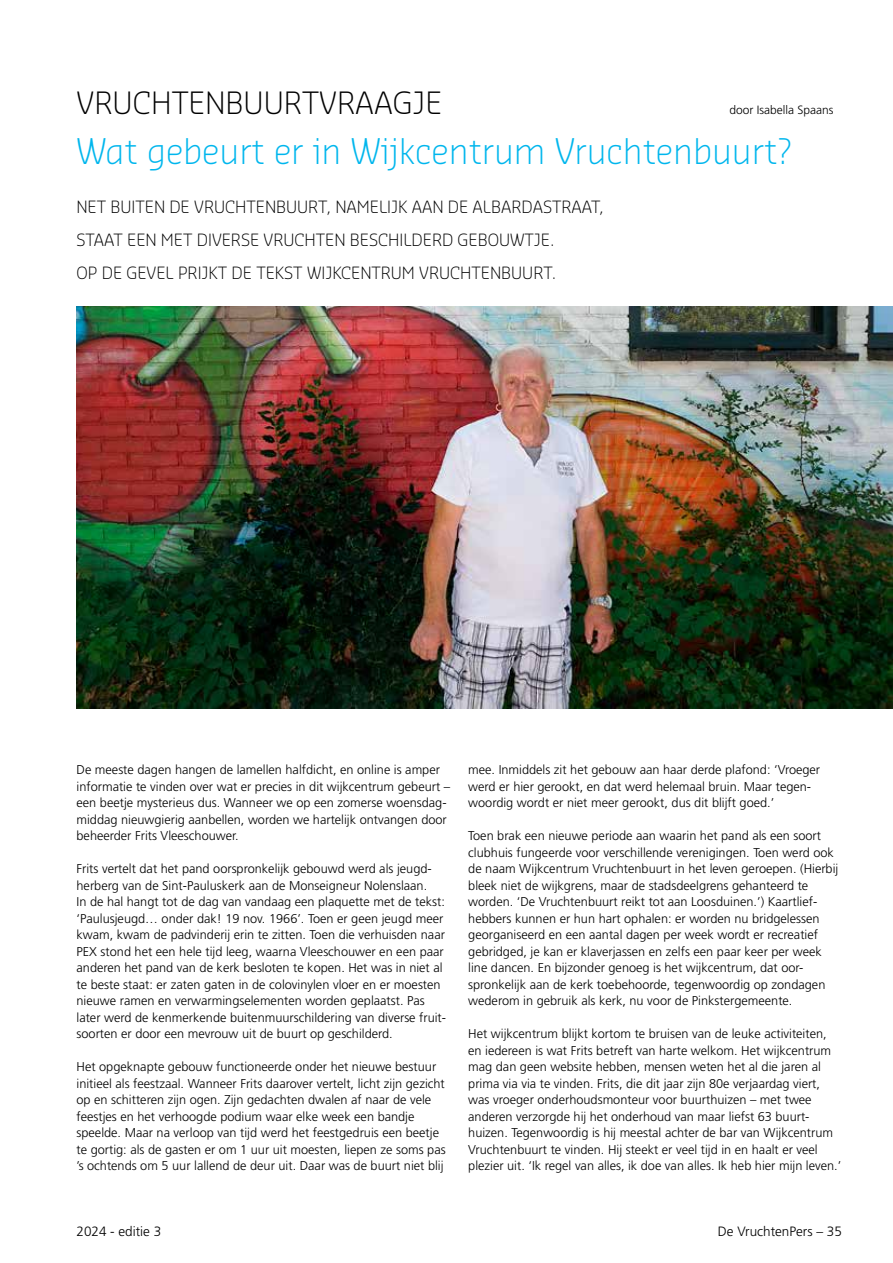
<style>
.page{position:relative;width:893px;height:1263px;background:#fff}
.page>*{position:absolute;margin:0;border:0;box-sizing:border-box;transform-origin:0 0}
.t1{font:300 34.5px "Sansa Std";color:#00b6ed}
.t2{font:300 30px "Sansa Std";color:#000}
.t3{font:300 16.5px/33px "Sansa Std";color:#000}
.t4{font:300 13.5px "Frutiger LT Std";color:#000}
.t5{font:300 12.75px/16.5px "Frutiger LT Std";color:#000}
.t6{font:300 12px "Frutiger LT Std";color:#000}
</style>
<div class="page">
<img style="left:77px;top:307px;width:816px;height:401px">
<h2 class="t2" style="left:77px;top:83px;width:367px">VRUCHTENBUURTVRAAGJE</h2>
<p class="t6" style="left:729px;top:103px;width:106px">door Isabella Spaans</p>
<h1 class="t1" style="left:77px;top:128px;width:717px">Wat gebeurt er in Wijkcentrum Vruchtenbuurt?</h1>
<p class="t3" style="left:77px;top:190px;width:529px">NET BUITEN DE VRUCHTENBUURT, NAMELIJK AAN DE ALBARDASTRAAT,<br>STAAT EEN MET DIVERSE VRUCHTEN BESCHILDERD GEBOUWTJE.<br>OP DE GEVEL PRIJKT DE TEKST WIJKCENTRUM VRUCHTENBUURT.</p>
<p class="t5" style="left:77px;top:762px;width:375px">De meeste dagen hangen de lamellen halfdicht, en online is amper informatie te vinden over wat er precies in dit wijkcentrum gebeurt – een beetje mysterieus dus. Wanneer we op een zomerse woensdag&shy;middag nieuwgierig aanbellen, worden we hartelijk ontvangen door beheerder Frits Vleeschouwer.</p>
<p class="t5" style="left:77px;top:861px;width:371px">Frits vertelt dat het pand oorspronkelijk gebouwd werd als jeugd&shy;herberg van de Sint-Pauluskerk aan de Monseigneur Nolenslaan.<br>In de hal hangt tot de dag van vandaag een plaquette met de tekst: ‘Paulusjeugd… onder dak! 19 nov. 1966’. Toen er geen jeugd meer kwam, kwam de padvinderij erin te zitten. Toen die verhuisden naar PEX stond het een hele tijd leeg, waarna Vleeschouwer en een paar anderen het pand van de kerk besloten te kopen. Het was in niet al te beste staat: er zaten gaten in de colovinylen vloer en er moesten nieuwe ramen en verwarmingselementen worden geplaatst. Pas later werd de kenmerkende buitenmuurschildering van diverse fruit&shy;soorten er door een mevrouw uit de buurt op geschilderd.</p>
<p class="t5" style="left:77px;top:1059px;width:371px">Het opgeknapte gebouw functioneerde onder het nieuwe bestuur initieel als feestzaal. Wanneer Frits daarover vertelt, licht zijn gezicht op en schitteren zijn ogen. Zijn gedachten dwalen af naar de vele feestjes en het verhoogde podium waar elke week een bandje speelde. Maar na verloop van tijd werd het feestgedruis een beetje te gortig: als de gasten er om 1 uur uit moesten, liepen ze soms pas ’s ochtends om 5 uur lallend de deur uit. Daar was de buurt niet blij</p>
<p class="t5" style="left:468px;top:762px;width:353px">mee. Inmiddels zit het gebouw aan haar derde plafond: ‘Vroeger werd er hier gerookt, en dat werd helemaal bruin. Maar tegen&shy;woordig wordt er niet meer gerookt, dus dit blijft goed.’</p>
<p class="t5" style="left:468px;top:828px;width:372px">Toen brak een nieuwe periode aan waarin het pand als een soort clubhuis fungeerde voor verschillende verenigingen. Toen werd ook de naam Wijkcentrum Vruchtenbuurt in het leven geroepen. (Hierbij bleek niet de wijkgrens, maar de stadsdeelgrens gehanteerd te worden. ‘De Vruchtenbuurt reikt tot aan Loosduinen.’) Kaartlief&shy;hebbers kunnen er hun hart ophalen: er worden nu bridgelessen georganiseerd en een aantal dagen per week wordt er recreatief gebridged, je kan er klaverjassen en zelfs een paar keer per week line dancen. En bijzonder genoeg is het wijkcentrum, dat oor&shy;spronkelijk aan de kerk toebehoorde, tegenwoordig op zondagen wederom in gebruik als kerk, nu voor de Pinkstergemeente.</p>
<p class="t5" style="left:468px;top:1026px;width:375px">Het wijkcentrum blijkt kortom te bruisen van de leuke activiteiten, en iedereen is wat Frits betreft van harte welkom. Het wijkcentrum mag dan geen website hebben, mensen weten het al die jaren al prima via via te vinden. Frits, die dit jaar zijn 80e verjaardag viert, was vroeger onderhoudsmonteur voor buurthuizen – met twee anderen verzorgde hij het onderhoud van maar liefst 63 buurt&shy;huizen. Tegenwoordig is hij meestal achter de bar van Wijkcentrum Vruchtenbuurt te vinden. Hij steekt er veel tijd in en haalt er veel plezier uit. ‘Ik regel van alles, ik doe van alles. Ik heb hier mijn leven.’</p>
<p class="t4" style="left:77px;top:1224px;width:86px">2024 - editie 3</p>
<p class="t4" style="left:718px;top:1224px;width:126px">De VruchtenPers – 35</p>
</div>
